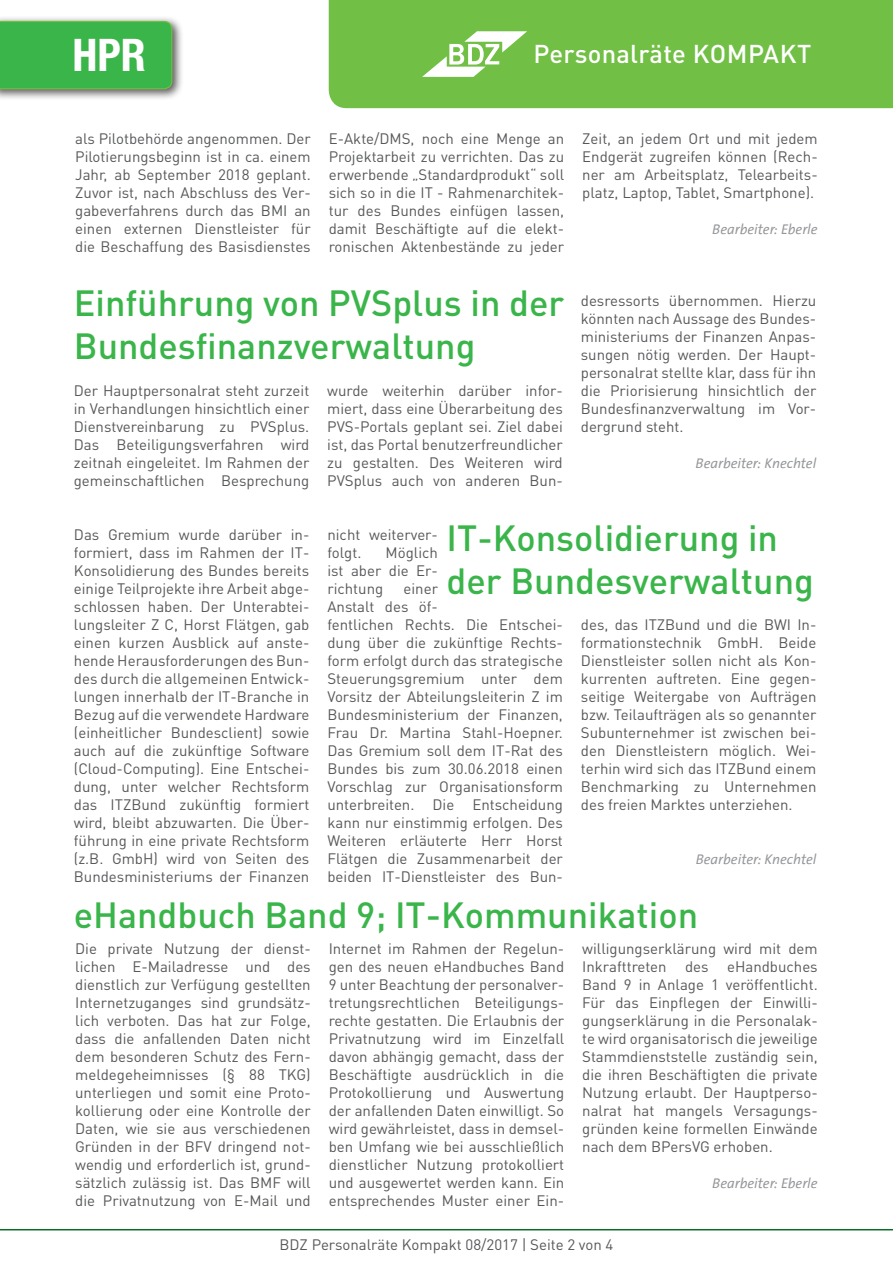
<style>
.page{position:relative;width:893px;height:1263px;background:#fff}
.page>*{position:absolute;margin:0;border:0;box-sizing:border-box;transform-origin:0 0}
.t1{font:700 condensed 45px "Helvetica Neue LT Std";color:#fff}
.t2{font:500 36px/43.2px "DIN Pro";color:#3ab54a}
.t3{font:500 25.5px "DIN Pro";letter-spacing:.01em;color:#fff}
.t4{font:15px/18px "DIN Pro";color:#57585a;text-align:justify}
.t5{font:italic 14.25px "The Sans Office";color:#939598}
</style>
<div class="page">
<div style="left:329px;top:0;width:564px;height:108px;background:#71bf44"></div>
<hr style="left:0;top:1229px;width:893px;height:1px;background:#086c28">
<svg style="left:422px;top:31px;width:105px;height:46px"></svg>
<div style="left:0;top:16px;width:184px;height:84px;background:#231f20;opacity:.75"></div>
<svg style="left:0;top:20px;width:173px;height:70px;background:#40b44c"></svg>
<div style="left:72px;top:38px;width:78px;height:34px;background:#3ab54a"></div>
<p class="t1" style="left:72px;top:27px;width:75px">HPR</p>
<p class="t3" style="left:534px;top:36px;width:279px">Personalräte KOMPAKT</p>
<p class="t4" style="left:75px;top:129px;width:237px">als Pilotbehörde angenommen. Der Pilotierungsbeginn ist in ca. einem Jahr, ab September 2018 geplant.<br>Zuvor ist, nach Abschluss des Ver&shy;gabeverfahrens durch das BMI an einen externen Dienstleister für die Beschaffung des Basisdienstes</p>
<p class="t4" style="left:329px;top:129px;width:237px">E-Akte/DMS, noch eine Menge an Projektarbeit zu verrichten. Das zu erwerbende „Standardprodukt“ soll sich so in die IT - Rahmenarchitek&shy;tur des Bundes einfügen lassen, damit Beschäftigte auf die elekt&shy;ronischen Aktenbestände zu jeder</p>
<p class="t4" style="left:582px;top:129px;width:237px">Zeit, an jedem Ort und mit jedem Endgerät zugreifen können (Rech&shy;ner am Arbeitsplatz, Telearbeits&shy;platz, Laptop, Tablet, Smartphone).</p>
<p class="t5" style="left:712px;top:222px;width:107px">Bearbeiter: Eberle</p>
<p class="t2" style="left:74px;top:279px;width:492px">Einführung von PVSplus in der<br>Bundesfinanzverwaltung</p>
<p class="t4" style="left:74px;top:381px;width:237px">Der Hauptpersonalrat steht zurzeit in Verhandlungen hinsichtlich einer Dienstvereinbarung zu PVSplus.<br>Das Beteiligungsverfahren wird zeitnah eingeleitet. Im Rahmen der gemeinschaftlichen Besprechung</p>
<p class="t4" style="left:327px;top:381px;width:237px">wurde weiterhin darüber infor&shy;miert, dass eine Überarbeitung des PVS-Portals geplant sei. Ziel dabei ist, das Portal benutzerfreundlicher zu gestalten. Des Weiteren wird PVSplus auch von anderen Bun-</p>
<p class="t4" style="left:581px;top:291px;width:237px">desressorts übernommen. Hierzu könnten nach Aussage des Bundes&shy;ministeriums der Finanzen Anpas&shy;sungen nötig werden. Der Haupt&shy;personalrat stellte klar, dass für ihn die Priorisierung hinsichtlich der Bundesfinanzverwaltung im Vor&shy;dergrund steht.</p>
<p class="t5" style="left:696px;top:456px;width:122px">Bearbeiter: Knechtel</p>
<p class="t2" style="left:447px;top:515px;width:369px">IT-Konsolidierung in der Bundesverwaltung</p>
<p class="t4" style="left:74px;top:525px;width:237px">Das Gremium wurde darüber in&shy;formiert, dass im Rahmen der IT-Konsolidierung des Bundes bereits einige Teilprojekte ihre Arbeit abge&shy;schlossen haben. Der Unterabtei&shy;lungsleiter Z C, Horst Flätgen, gab einen kurzen Ausblick auf anste&shy;hende Herausforderungen des Bun&shy;des durch die allgemeinen Entwick&shy;lungen innerhalb der IT-Branche in Bezug auf die verwendete Hardware (einheitlicher Bundesclient) sowie auch auf die zukünftige Software (Cloud-Computing). Eine Entschei&shy;dung, unter welcher Rechtsform das ITZBund zukünftig formiert wird, bleibt abzuwarten. Die Über&shy;führung in eine private Rechtsform (z.B. GmbH) wird von Seiten des Bundesministeriums der Finanzen</p>
<p class="t4" style="left:327px;top:525px;width:112px">nicht weiterver&shy;folgt.</p>
<p class="t4" style="left:327px;top:543px;width:112px;text-indent:58px">Möglich ist aber die Er&shy;richtung</p>
<p class="t4" style="left:327px;top:579px;width:237px;text-align:left;text-indent:76px">einer<br>Anstalt des öf-<br>fentlichen Rechts. Die Entschei&shy;dung über die zukünftige Rechts&shy;form erfolgt durch das strategische<br>Steuerungsgremium unter dem<br>Vorsitz der Abteilungsleiterin Z im<br>Bundesministerium der Finanzen,<br>Frau Dr. Martina Stahl-Hoepner.<br>Das Gremium soll dem IT-Rat des<br>Bundes bis zum 30.06.2018 einen<br>Vorschlag zur Organisationsform unterbreiten. Die Entscheidung kann nur einstimmig erfolgen. Des<br>Weiteren erläuterte Herr Horst<br>Flätgen die Zusammenarbeit der beiden IT-Dienstleister des Bun-</p>
<p class="t4" style="left:581px;top:615px;width:237px">des, das ITZBund und die BWI In&shy;formationstechnik GmbH. Beide Dienstleister sollen nicht als Kon&shy;kurrenten auftreten. Eine gegen&shy;seitige Weitergabe von Aufträgen bzw. Teilaufträgen als so genannter Subunternehmer ist zwischen bei&shy;den Dienstleistern möglich. Wei&shy;terhin wird sich das ITZBund einem Benchmarking zu Unternehmen des freien Marktes unterziehen.</p>
<p class="t5" style="left:696px;top:852px;width:122px">Bearbeiter: Knechtel</p>
<p class="t2" style="left:74px;top:891px;width:626px">eHandbuch Band 9; IT-Kommunikation</p>
<p class="t4" style="left:75px;top:939px;width:237px">Die private Nutzung der dienst&shy;lichen E-Mailadresse und des dienstlich zur Verfügung gestellten Internetzuganges sind grundsätz&shy;lich verboten. Das hat zur Folge, dass die anfallenden Daten nicht dem besonderen Schutz des Fern&shy;meldegeheimnisses (§ 88 TKG) unterliegen und somit eine Proto&shy;kollierung oder eine Kontrolle der Daten, wie sie aus verschiedenen Gründen in der BFV dringend not&shy;wendig und erforderlich ist, grund&shy;sätzlich zulässig ist. Das BMF will die Privatnutzung von E-Mail und</p>
<p class="t4" style="left:329px;top:939px;width:237px">Internet im Rahmen der Regelun&shy;gen des neuen eHandbuches Band 9 unter Beachtung der personalver&shy;tretungsrechtlichen Beteiligungs&shy;rechte gestatten. Die Erlaubnis der Privatnutzung wird im Einzelfall davon abhängig gemacht, dass der Beschäftigte ausdrücklich in die Protokollierung und Auswertung der anfallenden Daten einwilligt. So wird gewährleistet, dass in demsel&shy;ben Umfang wie bei ausschließlich dienstlicher Nutzung protokolliert und ausgewertet werden kann. Ein entsprechendes Muster einer Ein-</p>
<p class="t4" style="left:582px;top:939px;width:237px">willigungserklärung wird mit dem Inkrafttreten des eHandbuches Band 9 in Anlage 1 veröffentlicht.<br>Für das Einpflegen der Einwilli&shy;gungserklärung in die Personalak&shy;te wird organisatorisch die jeweilige Stammdienststelle zuständig sein, die ihren Beschäftigten die private Nutzung erlaubt. Der Hauptperso&shy;nalrat hat mangels Versagungs&shy;gründen keine formellen Einwände nach dem BPersVG erhoben.</p>
<p class="t5" style="left:712px;top:1176px;width:107px">Bearbeiter: Eberle</p>
<p class="t4" style="left:280px;top:1235px;width:335px">BDZ Personalräte Kompakt 08/2017 | Seite 2 von 4</p>
</div>
